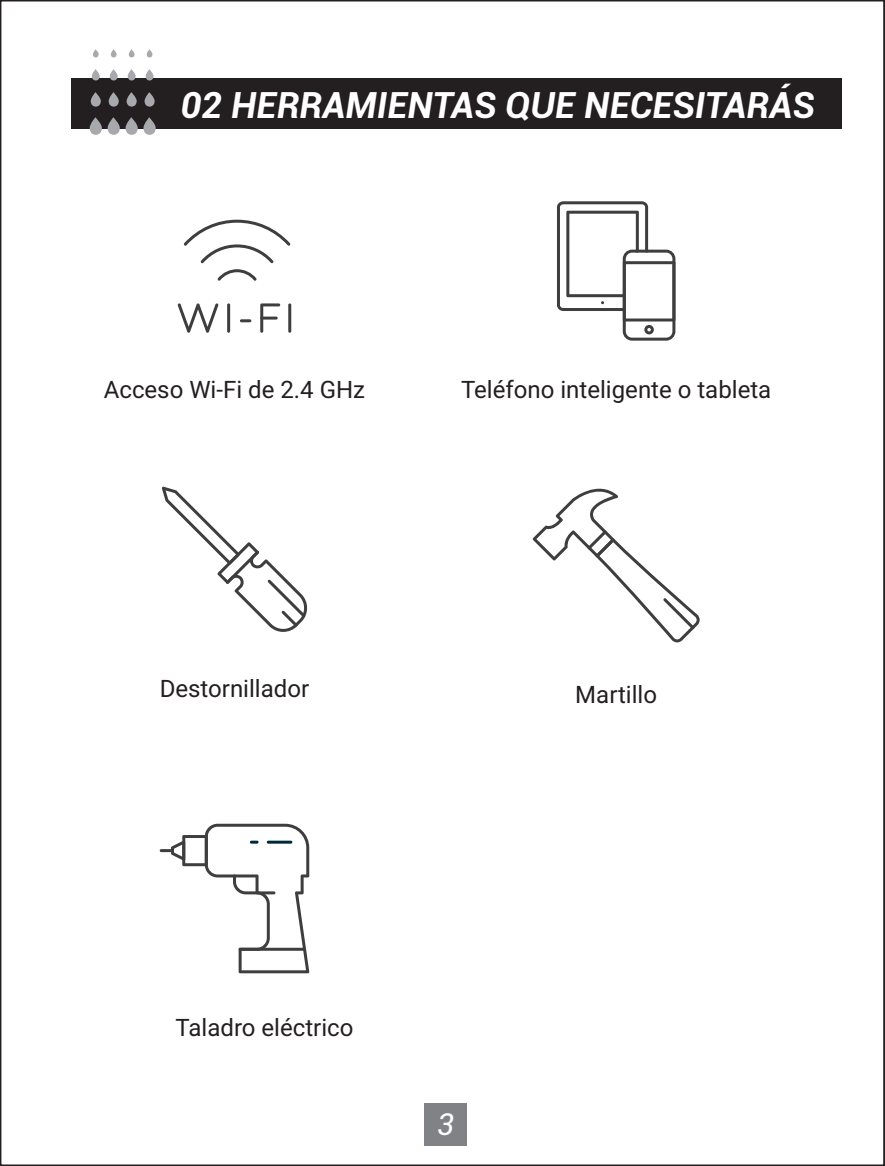
<style>
.page{position:relative;width:885px;height:1166px;background:#fff}
.page>*{position:absolute;margin:0;border:0;box-sizing:border-box;transform-origin:0 0}
.t1{font:italic 700 36px "Roboto";color:#fff}
.t2{font:italic 30px "Roboto";color:#fff}
.t3{font:24px "Roboto";color:#231f20}
</style>
<div class="page">
<svg style="left:883px;top:0;width:1px;height:1165px"></svg>
<div style="left:423px;top:1102px;width:43px;height:43px;background:#808285"></div>
<div style="left:71px;top:78px;width:771px;height:51px;background:#231f20"></div>
<svg style="left:90px;top:117px;width:12px;height:18px"></svg>
<svg style="left:91px;top:92px;width:10px;height:15px"></svg>
<svg style="left:92px;top:69px;width:8px;height:11px"></svg>
<svg style="left:93px;top:49px;width:6px;height:8px"></svg>
<svg style="left:108px;top:117px;width:12px;height:18px"></svg>
<svg style="left:109px;top:92px;width:10px;height:15px"></svg>
<svg style="left:110px;top:69px;width:8px;height:11px"></svg>
<div style="left:111px;top:49px;width:5px;height:8px;background:#a8a9ad;border-radius:50%"></div>
<svg style="left:125px;top:117px;width:13px;height:18px"></svg>
<svg style="left:127px;top:92px;width:10px;height:15px"></svg>
<svg style="left:128px;top:69px;width:8px;height:11px"></svg>
<div style="left:129px;top:49px;width:5px;height:8px;background:#a8a9ad;border-radius:50%"></div>
<svg style="left:143px;top:117px;width:13px;height:18px"></svg>
<svg style="left:144px;top:92px;width:11px;height:15px"></svg>
<div style="left:146px;top:69px;width:7px;height:11px;background:#a8a9ad;border-radius:4px"></div>
<div style="left:147px;top:49px;width:5px;height:8px;background:#a8a9ad;border-radius:50%"></div>
<svg style="left:184px;top:220px;width:106px;height:43px"></svg>
<svg style="left:217px;top:269px;width:40px;height:12px"></svg>
<svg style="left:260px;top:303px;width:20px;height:29px"></svg>
<hr style="left:260px;top:316px;width:18px;height:3px;background:#3e3e3f;border-radius:2px">
<svg style="left:177px;top:303px;width:41px;height:29px"></svg>
<hr style="left:227px;top:303px;width:3px;height:29px;background:#3e3e3f;border-radius:2px">
<hr style="left:288px;top:303px;width:3px;height:29px;background:#3e3e3f;border-radius:2px">
<svg style="left:240px;top:319px;width:11px;height:3px"></svg>
<svg style="left:557px;top:201px;width:118px;height:139px"></svg>
<svg style="left:171px;top:823px;width:138px;height:150px"></svg>
<hr style="left:160px;top:848px;width:14px;height:3px;background:#3e3e3f;border-radius:2px">
<svg style="left:162px;top:486px;width:145px;height:145px"></svg>
<svg style="left:532px;top:488px;width:167px;height:154px"></svg>
<h1 class="t1" style="left:181px;top:80px;width:635px">02 HERRAMIENTAS QUE NECESITARÁS</h1>
<p class="t3" style="left:104px;top:372px;width:263px">Acceso Wi-Fi de 2.4 GHz</p>
<p class="t3" style="left:461px;top:372px;width:312px">Teléfono inteligente o tableta</p>
<p class="t3" style="left:160px;top:671px;width:151px">Destornillador</p>
<p class="t3" style="left:575px;top:677px;width:83px">Martillo</p>
<p class="t3" style="left:175px;top:1010px;width:179px">Taladro eléctrico</p>
<p class="t2" style="left:437px;top:1103px;width:18px">3</p>
</div>
